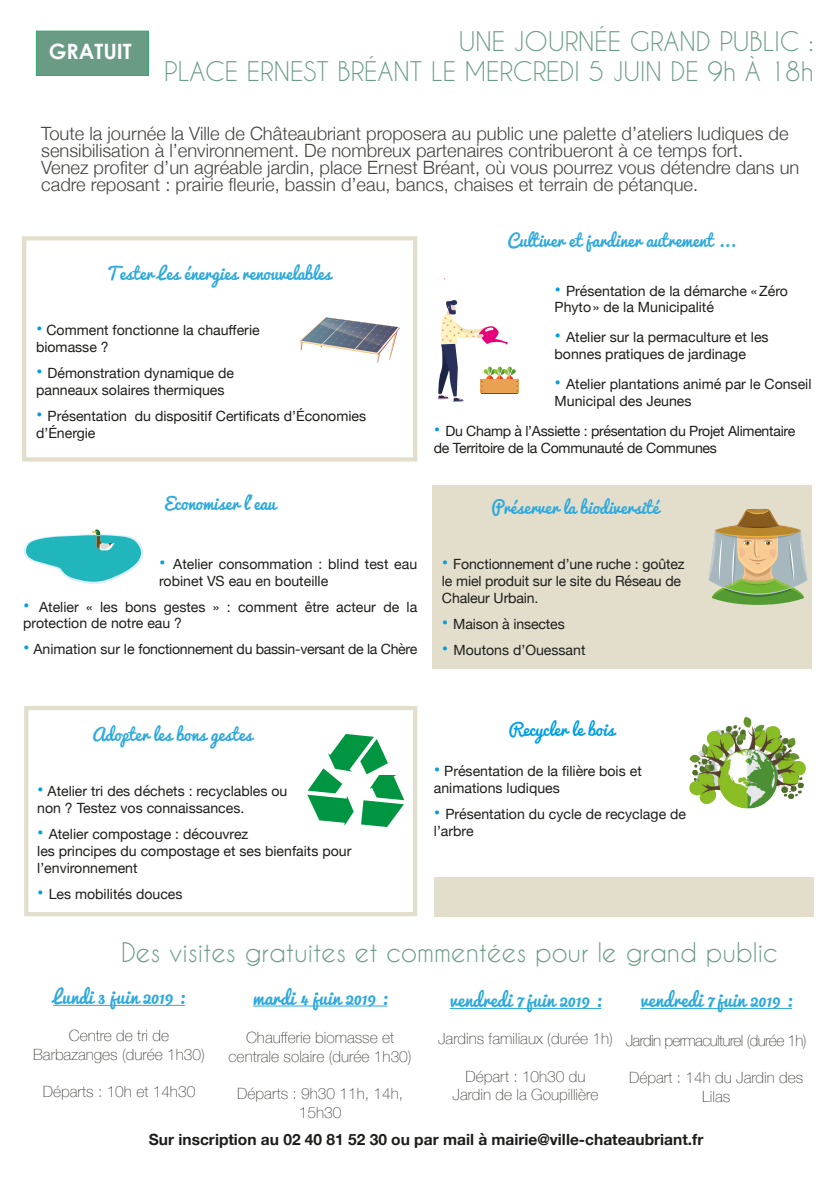
<style>
.page{position:relative;width:840px;height:1191px;background:#fff}
.page>*{position:absolute;margin:0;border:0;box-sizing:border-box;transform-origin:0 0}
.t1{font:25.4px/30.4px "Caviar Dreams";color:#699b85;text-align:right}
.t2{font:700 21.2px "Century Gothic";color:#fff}
.t3{font:300 18.4px/17px "Helvetica Neue";color:#454440}
.t4{font:18.4px "Pacifico";color:#2da9dd}
.t5{font:17px "Pacifico";color:#2da9dd}
.t6{font:17px "Pacifico";color:#009fe3}
.t7{font:100 15.6px/18.6px "Helvetica Neue";color:#454440;text-align:center}
.t8{font:700 15.6px "Helvetica Neue";color:#1d1d1b}
.t9{font:100 15.6px "Helvetica Neue";letter-spacing:-.04em;color:#454440}
.t10{font:14px/17px "Helvetica Neue";color:#1d1d1b}
.t11{font:14px/17px "Helvetica Neue";letter-spacing:-.02em;color:#1d1d1b}
.s1{font-size:18.4px;color:#009fe3}
</style>
<div class="page">
<div style="left:22px;top:236px;width:395px;height:225px;border:4px solid #e3decc"></div>
<div style="left:24px;top:706px;width:393px;height:210px;border:4px solid #e3decc"></div>
<div style="left:431px;top:485px;width:380px;height:184px;background:#e3decc"></div>
<div style="left:36px;top:31px;width:112px;height:44px;background:#699b85"></div>
<div style="left:36px;top:31px;width:113px;height:45px;border:1px solid #2fab70"></div>
<svg style="left:708px;top:509px;width:99px;height:96px"></svg>
<img style="left:689px;top:716px;width:117px;height:93px">
<svg style="left:299px;top:317px;width:101px;height:46px"></svg>
<svg style="left:23px;top:529px;width:121px;height:55px"></svg>
<svg style="left:437px;top:300px;width:80px;height:102px"></svg>
<svg style="left:307px;top:734px;width:97px;height:93px"></svg>
<div style="left:433px;top:877px;width:380px;height:39px;background:#e3decc"></div>
<hr style="left:253px;top:1005px;width:134px;height:1px;background:#2da9dd">
<hr style="left:53px;top:1005px;width:132px;height:1px;background:#2da9dd">
<hr style="left:640px;top:1008px;width:151px;height:1px;background:#2da9dd">
<hr style="left:449px;top:1008px;width:152px;height:1px;background:#2da9dd">
<h2 class="t2" style="left:49px;top:38px;width:84px">GRATUIT</h2>
<h1 class="t1" style="left:164px;top:25px;width:650px">UNE JOURNÉE GRAND PUBLIC :<br>PLACE ERNEST BRÉANT LE MERCREDI 5 JUIN DE 9h À 18h</h1>
<p class="t3" style="left:41px;top:124px;width:759px">Toute la journée la Ville de Châteaubriant proposera au public une palette d’ateliers ludiques de sensibilisation à l’environnement. De nombreux partenaires contribueront à ce temps fort.<br>Venez profiter d’un agréable jardin, place Ernest Bréant, où vous pourrez vous détendre dans un cadre reposant : prairie fleurie, bassin d’eau, bancs, chaises et terrain de pétanque.</p>
<p class="t5" style="left:107px;top:264px;width:226px">Tester Les énergies renouvelables</p>
<p class="t10" style="left:36px;top:322px;width:225px"><span class="s1">•</span> Comment fonctionne la chaufferie biomasse ?</p>
<p class="t10" style="left:36px;top:365px;width:199px"><span class="s1">•</span> Démonstration dynamique de panneaux solaires thermiques</p>
<p class="t10" style="left:36px;top:408px;width:331px"><span class="s1">•</span> Présentation du dispositif Certificats d’Économies d’Énergie</p>
<p class="t5" style="left:164px;top:494px;width:113px">Economiser l’eau</p>
<p class="t10" style="left:159px;top:556px;width:259px"><span class="s1">•</span> Atelier consommation : blind test eau robinet VS eau en bouteille</p>
<p class="t10" style="left:23px;top:599px;width:395px"><span class="s1">•</span> Atelier « les bons gestes » : comment être acteur de la protection de notre eau ?</p>
<p class="t11" style="left:23px;top:642px;width:395px"><span class="s1">•</span> Animation sur le fonctionnement du bassin-versant de la Chère</p>
<p class="t5" style="left:507px;top:231px;width:229px">Cultiver et jardiner autrement ...</p>
<p class="t10" style="left:554px;top:283px;width:235px"><span class="s1">•</span> Présentation de la démarche «Zéro<br>Phyto» de la Municipalité</p>
<p class="t10" style="left:554px;top:330px;width:215px"><span class="s1">•</span> Atelier sur la permaculture et les bonnes pratiques de jardinage</p>
<p class="t10" style="left:554px;top:377px;width:258px"><span class="s1">•</span> Atelier plantations animé par le Conseil<br>Municipal des Jeunes</p>
<p class="t11" style="left:433px;top:423px;width:362px"><span class="s1">•</span> Du Champ à l’Assiette : présentation du Projet Alimentaire de Territoire de la Communauté de Communes</p>
<p class="t5" style="left:491px;top:498px;width:169px">Préserver la biodiversité</p>
<p class="t10" style="left:441px;top:557px;width:244px"><span class="s1">•</span> Fonctionnement d’une ruche : goûtez le miel produit sur le site du Réseau de<br>Chaleur Urbain.</p>
<p class="t10" style="left:441px;top:616px;width:124px"><span class="s1">•</span> Maison à insectes</p>
<p class="t10" style="left:441px;top:642px;width:145px"><span class="s1">•</span> Moutons d’Ouessant</p>
<p class="t5" style="left:92px;top:725px;width:162px">Adopter les bons gestes</p>
<p class="t10" style="left:37px;top:783px;width:251px"><span class="s1">•</span> Atelier tri des déchets : recyclables ou non ? Testez vos connaissances.</p>
<p class="t10" style="left:37px;top:826px;width:315px"><span class="s1">•</span> Atelier compostage : découvrez<br>les principes du compostage et ses bienfaits pour l’environnement</p>
<p class="t10" style="left:37px;top:886px;width:147px"><span class="s1">•</span> Les mobilités douces</p>
<p class="t6" style="left:508px;top:720px;width:107px">Recycler le bois</p>
<p class="t10" style="left:433px;top:763px;width:209px"><span class="s1">•</span> Présentation de la filière bois et animations ludiques</p>
<p class="t10" style="left:433px;top:806px;width:253px"><span class="s1">•</span> Présentation du cycle de recyclage de l’arbre</p>
<h1 class="t1" style="left:121px;top:937px;width:657px">Des visites gratuites et commentées pour le grand public</h1>
<h3 class="t4" style="left:253px;top:987px;width:136px">mardi 4 juin 2019 :</h3>
<p class="t7" style="left:228px;top:1027px;width:184px">Chaufferie biomasse et centrale solaire (durée 1h30)</p>
<p class="t7" style="left:237px;top:1083px;width:167px">Départs : 9h30 11h, 14h,<br>15h30</p>
<h3 class="t4" style="left:53px;top:987px;width:133px">Lundi 3 juin 2019 :</h3>
<p class="t7" style="left:33px;top:1025px;width:173px">Centre de tri de<br>Barbazanges (durée 1h30)</p>
<p class="t7" style="left:43px;top:1081px;width:154px">Départs : 10h et 14h30</p>
<h3 class="t4" style="left:640px;top:990px;width:153px">vendredi 7 juin 2019 :</h3>
<p class="t9" style="left:625px;top:1028px;width:182px">Jardin permaculturel (durée 1h)</p>
<p class="t7" style="left:628px;top:1067px;width:176px">Départ : 14h du Jardin des<br>Lilas</p>
<h3 class="t4" style="left:449px;top:990px;width:153px">vendredi 7 juin 2019 :</h3>
<p class="t7" style="left:438px;top:1028px;width:176px">Jardins familiaux (durée 1h)</p>
<p class="t7" style="left:452px;top:1066px;width:147px">Départ : 10h30 du<br>Jardin de la Goupillière</p>
<p class="t8" style="left:149px;top:1127px;width:555px">Sur inscription au 02 40 81 52 30 ou par mail à mairie@ville-chateaubriant.fr</p>
</div>
